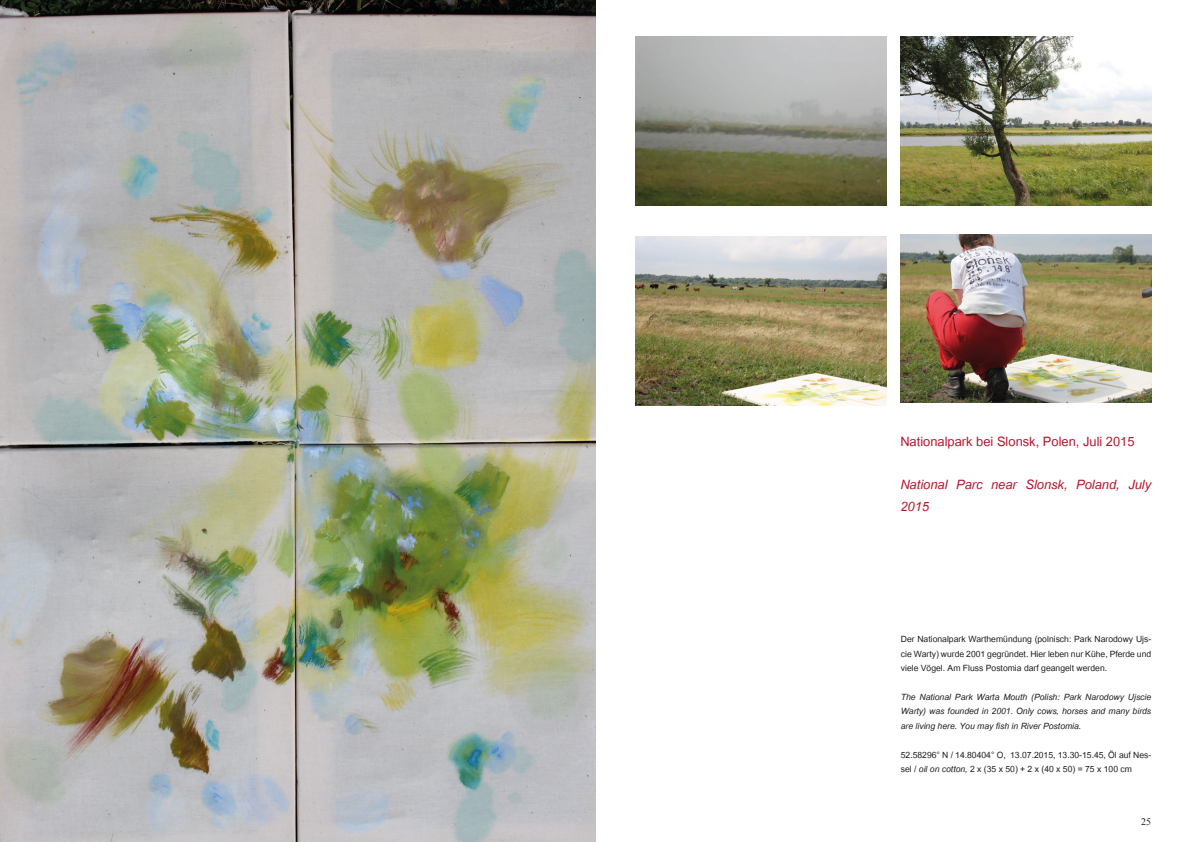
<style>
.page{position:relative;width:1191px;height:842px;background:#fff}
.page>*{position:absolute;margin:0;border:0;box-sizing:border-box;transform-origin:0 0}
.t1{font:italic 18px/21.6px "Utsaah";color:#b6152e}
.t2{font:18px "Utsaah";color:#b6152e}
.t3{font:12px/14.4px "Utsaah";color:#1d1d1b;text-align:justify}
.t4{font:italic 12px/14.4px "Utsaah";color:#1d1d1b;text-align:justify}
.t5{font:10px "Times New Roman";color:#1d1d1b}
.s1{font-style:italic}
</style>
<div class="page">
<img style="left:0;top:0;width:595px;height:842px">
<img style="left:635px;top:237px;width:251px;height:168px">
<img style="left:900px;top:36px;width:251px;height:170px">
<img style="left:900px;top:234px;width:251px;height:169px">
<img style="left:635px;top:36px;width:251px;height:170px">
<p class="t2" style="left:900px;top:433px;width:236px">Nationalpark bei Slonsk, Polen, Juli 2015</p>
<p class="t1" style="left:900px;top:475px;width:252px">National Parc near Slonsk, Poland, July<br>2015</p>
<p class="t3" style="left:900px;top:633px;width:252px">Der Nationalpark Warthemündung (polnisch: Park Narodowy Ujs&shy;cie Warty) wurde 2001 gegründet. Hier leben nur Kühe, Pferde und viele Vögel. Am Fluss Postomia darf geangelt werden.</p>
<p class="t4" style="left:900px;top:691px;width:252px">The National Park Warta Mouth (Polish: Park Narodowy Ujscie Warty) was founded in 2001. Only cows, horses and many birds are living here. You may fish in River Postomia.</p>
<p class="t3" style="left:900px;top:748px;width:252px">52.58296° N / 14.80404° O, 13.07.2015, 13.30-15.45, Öl auf Nes&shy;sel / <span class="s1">oil on cotton,</span> 2 x (35 x 50) + 2 x (40 x 50) = 75 x 100 cm</p>
<p class="t5" style="left:1141px;top:815px;width:11px">25</p>
</div>
